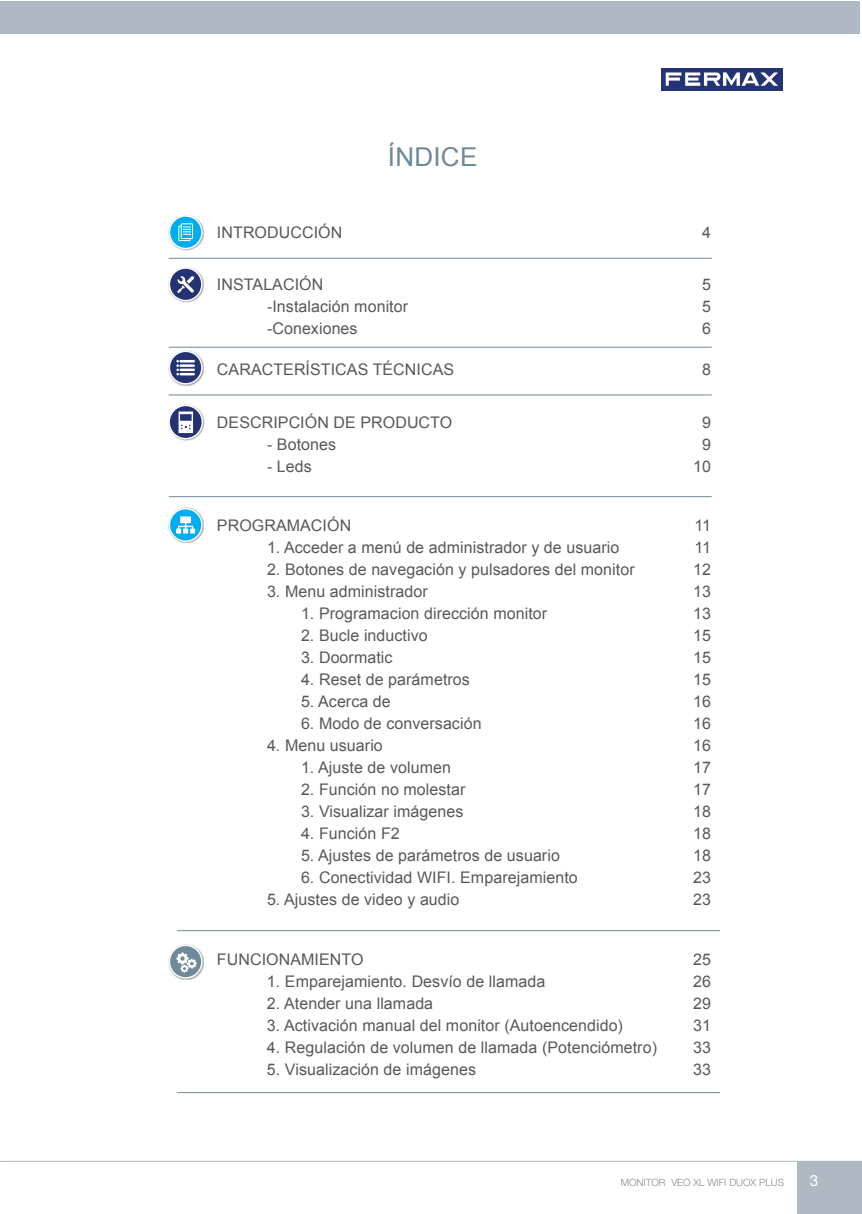
<style>
.page{position:relative;width:862px;height:1214px;background:#fff}
.page>*{position:absolute;margin:0;border:0;box-sizing:border-box;transform-origin:0 0}
.TITULO1{font:26px "Arial";letter-spacing:.01em;color:#6d899a}
.TEXTO_1_tabulador{font:16px "Arial";letter-spacing:.005em;color:#57585a}
.t1{font:15.4px "Helvetica Neue";color:#fff}
.t2{font:300 10px "Helvetica Neue LT Std";letter-spacing:.005em;color:#8a8a8e}
</style>
<div class="page">
<div style="left:797px;top:1161px;width:65px;height:52px;background:#aeb9c4"></div>
<div style="left:661px;top:68px;width:121px;height:22px;background:#243374"></div>
<svg style="left:666px;top:72px;width:112px;height:14px"></svg>
<hr style="left:11px;top:1160px;width:851px;height:1px;background:#aeb9c4">
<div style="left:0;top:1px;width:19px;height:32px;background:#aeb9c4"></div>
<div style="left:2px;top:1px;width:858px;height:32px;background:#aeb9c4"></div>
<hr style="left:169px;top:258px;width:542px;height:1px;background:#6d899a">
<hr style="left:169px;top:347px;width:542px;height:1px;background:#6d899a">
<hr style="left:169px;top:496px;width:542px;height:1px;background:#6d899a">
<hr style="left:177px;top:930px;width:543px;height:1px;background:#6d899a">
<hr style="left:177px;top:1092px;width:543px;height:1px;background:#6d899a">
<div style="left:168px;top:507px;width:36px;height:36px;background:#231f20;opacity:.4"></div>
<svg style="left:169px;top:508px;width:33px;height:33px"></svg>
<div style="left:169px;top:508px;width:34px;height:34px;border:1px solid #fff;border-radius:50%"></div>
<svg style="left:176px;top:516px;width:19px;height:17px"></svg>
<div style="left:168px;top:267px;width:36px;height:35px;background:#231f20;opacity:.4"></div>
<svg style="left:169px;top:268px;width:33px;height:32px"></svg>
<div style="left:169px;top:267px;width:34px;height:34px;border:1px solid #fff;border-radius:50%"></div>
<svg style="left:177px;top:276px;width:17px;height:17px"></svg>
<div style="left:168px;top:215px;width:36px;height:35px;background:#231f20;opacity:.4"></div>
<svg style="left:169px;top:216px;width:33px;height:32px"></svg>
<div style="left:169px;top:215px;width:34px;height:34px;border:1px solid #fff;border-radius:50%"></div>
<svg style="left:178px;top:223px;width:15px;height:18px"></svg>
<hr style="left:169px;top:394px;width:542px;height:1px;background:#6d899a">
<div style="left:168px;top:350px;width:36px;height:35px;background:#231f20;opacity:.4"></div>
<svg style="left:169px;top:351px;width:33px;height:33px"></svg>
<div style="left:169px;top:350px;width:34px;height:34px;border:1px solid #fff;border-radius:50%"></div>
<svg style="left:176px;top:360px;width:19px;height:15px"></svg>
<div style="left:168px;top:944px;width:36px;height:35px;background:#231f20;opacity:.4"></div>
<svg style="left:169px;top:945px;width:33px;height:32px"></svg>
<div style="left:169px;top:944px;width:34px;height:34px;border:1px solid #fff;border-radius:50%"></div>
<svg style="left:176px;top:952px;width:21px;height:20px"></svg>
<div style="left:168px;top:404px;width:37px;height:37px;background:#231f20;opacity:.4"></div>
<svg style="left:169px;top:405px;width:33px;height:33px"></svg>
<div style="left:168px;top:404px;width:35px;height:35px;border:1px solid #fff;border-radius:50%"></div>
<svg style="left:179px;top:411px;width:14px;height:22px"></svg>
<p class="TITULO1" style="left:388px;top:140px;width:91px">ÍNDICE</p>
<p class="TEXTO_1_tabulador" style="left:217px;top:221px;width:127px">INTRODUCCIÓN</p>
<p class="TEXTO_1_tabulador" style="left:702px;top:221px;width:10px">4</p>
<p class="TEXTO_1_tabulador" style="left:217px;top:273px;width:108px">INSTALACIÓN</p>
<p class="TEXTO_1_tabulador" style="left:702px;top:273px;width:10px">5</p>
<p class="TEXTO_1_tabulador" style="left:267px;top:295px;width:143px">-Instalación monitor</p>
<p class="TEXTO_1_tabulador" style="left:702px;top:295px;width:10px">5</p>
<p class="TEXTO_1_tabulador" style="left:267px;top:317px;width:92px">-Conexiones</p>
<p class="TEXTO_1_tabulador" style="left:702px;top:317px;width:10px">6</p>
<p class="TEXTO_1_tabulador" style="left:217px;top:358px;width:239px">CARACTERÍSTICAS TÉCNICAS</p>
<p class="TEXTO_1_tabulador" style="left:702px;top:358px;width:10px">8</p>
<p class="TEXTO_1_tabulador" style="left:217px;top:411px;width:237px">DESCRIPCIÓN DE PRODUCTO</p>
<p class="TEXTO_1_tabulador" style="left:702px;top:411px;width:10px">9</p>
<p class="TEXTO_1_tabulador" style="left:267px;top:433px;width:71px">- Botones</p>
<p class="TEXTO_1_tabulador" style="left:702px;top:433px;width:10px">9</p>
<p class="TEXTO_1_tabulador" style="left:267px;top:455px;width:46px">- Leds</p>
<p class="TEXTO_1_tabulador" style="left:693px;top:455px;width:19px">10</p>
<p class="TEXTO_1_tabulador" style="left:217px;top:514px;width:136px">PROGRAMACIÓN</p>
<p class="TEXTO_1_tabulador" style="left:694px;top:514px;width:18px">11</p>
<p class="TEXTO_1_tabulador" style="left:267px;top:536px;width:354px">1. Acceder a menú de administrador y de usuario</p>
<p class="TEXTO_1_tabulador" style="left:694px;top:536px;width:18px">11</p>
<p class="TEXTO_1_tabulador" style="left:267px;top:558px;width:369px">2. Botones de navegación y pulsadores del monitor</p>
<p class="TEXTO_1_tabulador" style="left:693px;top:558px;width:19px">12</p>
<p class="TEXTO_1_tabulador" style="left:267px;top:580px;width:162px">3. Menu administrador</p>
<p class="TEXTO_1_tabulador" style="left:693px;top:580px;width:19px">13</p>
<p class="TEXTO_1_tabulador" style="left:301px;top:602px;width:248px">1. Programacion dirección monitor</p>
<p class="TEXTO_1_tabulador" style="left:693px;top:602px;width:19px">13</p>
<p class="TEXTO_1_tabulador" style="left:301px;top:624px;width:128px">2. Bucle inductivo</p>
<p class="TEXTO_1_tabulador" style="left:693px;top:624px;width:19px">15</p>
<p class="TEXTO_1_tabulador" style="left:301px;top:646px;width:93px">3. Doormatic</p>
<p class="TEXTO_1_tabulador" style="left:693px;top:646px;width:19px">15</p>
<p class="TEXTO_1_tabulador" style="left:301px;top:668px;width:170px">4. Reset de parámetros</p>
<p class="TEXTO_1_tabulador" style="left:693px;top:668px;width:19px">15</p>
<p class="TEXTO_1_tabulador" style="left:301px;top:690px;width:91px">5. Acerca de</p>
<p class="TEXTO_1_tabulador" style="left:693px;top:690px;width:19px">16</p>
<p class="TEXTO_1_tabulador" style="left:301px;top:712px;width:182px">6. Modo de conversación</p>
<p class="TEXTO_1_tabulador" style="left:693px;top:712px;width:19px">16</p>
<p class="TEXTO_1_tabulador" style="left:267px;top:734px;width:117px">4. Menu usuario</p>
<p class="TEXTO_1_tabulador" style="left:693px;top:734px;width:19px">16</p>
<p class="TEXTO_1_tabulador" style="left:301px;top:756px;width:152px">1. Ajuste de volumen</p>
<p class="TEXTO_1_tabulador" style="left:693px;top:756px;width:19px">17</p>
<p class="TEXTO_1_tabulador" style="left:301px;top:778px;width:166px">2. Función no molestar</p>
<p class="TEXTO_1_tabulador" style="left:693px;top:778px;width:19px">17</p>
<p class="TEXTO_1_tabulador" style="left:301px;top:800px;width:164px">3. Visualizar imágenes</p>
<p class="TEXTO_1_tabulador" style="left:693px;top:800px;width:19px">18</p>
<p class="TEXTO_1_tabulador" style="left:301px;top:822px;width:100px">4. Función F2</p>
<p class="TEXTO_1_tabulador" style="left:693px;top:822px;width:19px">18</p>
<p class="TEXTO_1_tabulador" style="left:301px;top:844px;width:260px">5. Ajustes de parámetros de usuario</p>
<p class="TEXTO_1_tabulador" style="left:693px;top:844px;width:19px">18</p>
<p class="TEXTO_1_tabulador" style="left:301px;top:866px;width:278px">6. Conectividad WIFI. Emparejamiento</p>
<p class="TEXTO_1_tabulador" style="left:693px;top:866px;width:19px">23</p>
<p class="TEXTO_1_tabulador" style="left:267px;top:888px;width:194px">5. Ajustes de video y audio</p>
<p class="TEXTO_1_tabulador" style="left:693px;top:888px;width:19px">23</p>
<p class="TEXTO_1_tabulador" style="left:217px;top:949px;width:148px">FUNCIONAMIENTO</p>
<p class="TEXTO_1_tabulador" style="left:693px;top:949px;width:19px">25</p>
<p class="TEXTO_1_tabulador" style="left:267px;top:971px;width:280px">1. Emparejamiento. Desvío de llamada</p>
<p class="TEXTO_1_tabulador" style="left:693px;top:971px;width:19px">26</p>
<p class="TEXTO_1_tabulador" style="left:267px;top:993px;width:168px">2. Atender una llamada</p>
<p class="TEXTO_1_tabulador" style="left:693px;top:993px;width:19px">29</p>
<p class="TEXTO_1_tabulador" style="left:267px;top:1015px;width:357px">3. Activación manual del monitor (Autoencendido)</p>
<p class="TEXTO_1_tabulador" style="left:693px;top:1015px;width:19px">31</p>
<p class="TEXTO_1_tabulador" style="left:267px;top:1037px;width:391px">4. Regulación de volumen de llamada (Potenciómetro)</p>
<p class="TEXTO_1_tabulador" style="left:693px;top:1037px;width:19px">33</p>
<p class="TEXTO_1_tabulador" style="left:267px;top:1059px;width:211px">5. Visualización de imágenes</p>
<p class="TEXTO_1_tabulador" style="left:693px;top:1059px;width:19px">33</p>
<p class="t2" style="left:621px;top:1176px;width:165px">MONITOR VEO XL WIFI DUOX PLUS</p>
<p class="t1" style="left:810px;top:1171px;width:10px">3</p>
</div>
